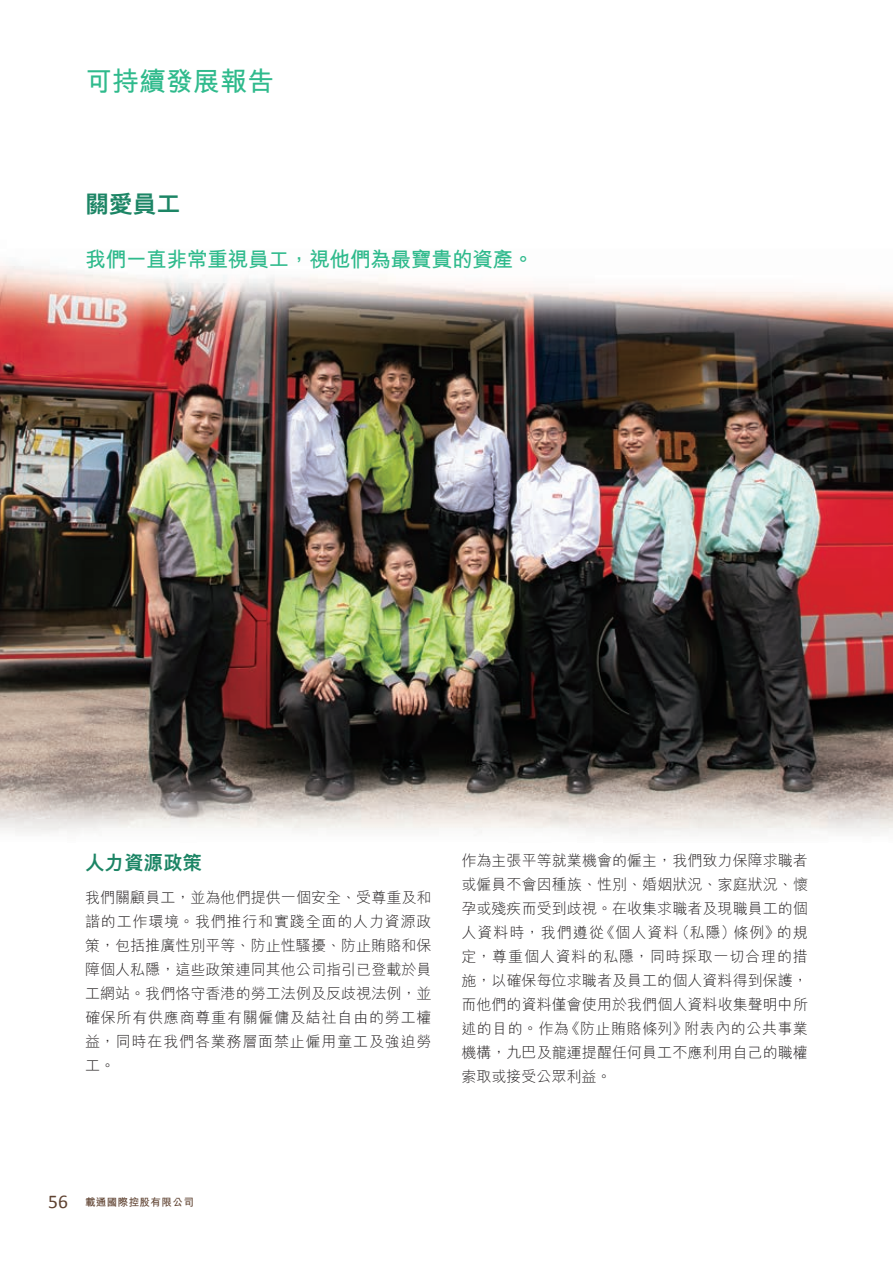
<style>
.page{position:relative;width:893px;height:1263px;background:#fff}
.page>*{position:absolute;margin:0;border:0;box-sizing:border-box;transform-origin:0 0}
.t1{font:700 27px "M Hei HK";color:#2fba8c}
.t2{font:800 24px "M Hei HK";color:#1c8565}
.t3{font:700 21px "M Hei HK";letter-spacing:-.03em;color:#2fba8c}
.t4{font:800 19.5px "M Hei HK";color:#1c8565}
.t5{font:300 15px/24px "M Hei HK";letter-spacing:.045em;color:#231f20;text-align:justify}
.t6{font:700 10.5px "M Hei HK";letter-spacing:.04em;color:#5f4231}
.s1{font-family:"Calibri";font-weight:400;font-size:19.5px}
</style>
<div class="page">
<img style="left:0;top:266px;width:893px;height:569px">
<h1 class="t1" style="left:85px;top:61px;width:190px">可持續發展報告</h1>
<h2 class="t2" style="left:85px;top:192px;width:97px">關愛員工</h2>
<h3 class="t3" style="left:85px;top:244px;width:450px">我們一直非常重視員工，視他們為最寶貴的資產。</h3>
<h3 class="t4" style="left:85px;top:853px;width:118px">人力資源政策</h3>
<p class="t5" style="left:85px;top:885px;width:348px">我們關顧員工，並為他們提供一個安全、受尊重及和諧的工作環境。我們推行和實踐全面的人力資源政策，包括推廣性別平等、防止性騷擾、防止賄賂和保障個人私隱，這些政策連同其他公司指引已登載於員工網站。我們恪守香港的勞工法例及反歧視法例，並確保所有供應商尊重有關僱傭及結社自由的勞工權益，同時在我們各業務層面禁止僱用童工及強迫勞工。</p>
<p class="t5" style="left:461px;top:848px;width:348px">作為主張平等就業機會的僱主，我們致力保障求職者或僱員不會因種族、性別、婚姻狀況、家庭狀況、懷孕或殘疾而受到歧視。在收集求職者及現職員工的個人資料時，我們遵從《個人資料（私隱）條例》的規定，尊重個人資料的私隱，同時採取一切合理的措施，以確保每位求職者及員工的個人資料得到保護，而他們的資料僅會使用於我們個人資料收集聲明中所述的目的。作為《防止賄賂條列》附表內的公共事業機構，九巴及龍運提醒任何員工不應利用自己的職權索取或接受公眾利益。</p>
<p class="t6" style="left:48px;top:1194px;width:147px"><span class="s1">56</span> 載通國際控股有限公司</p>
</div>
